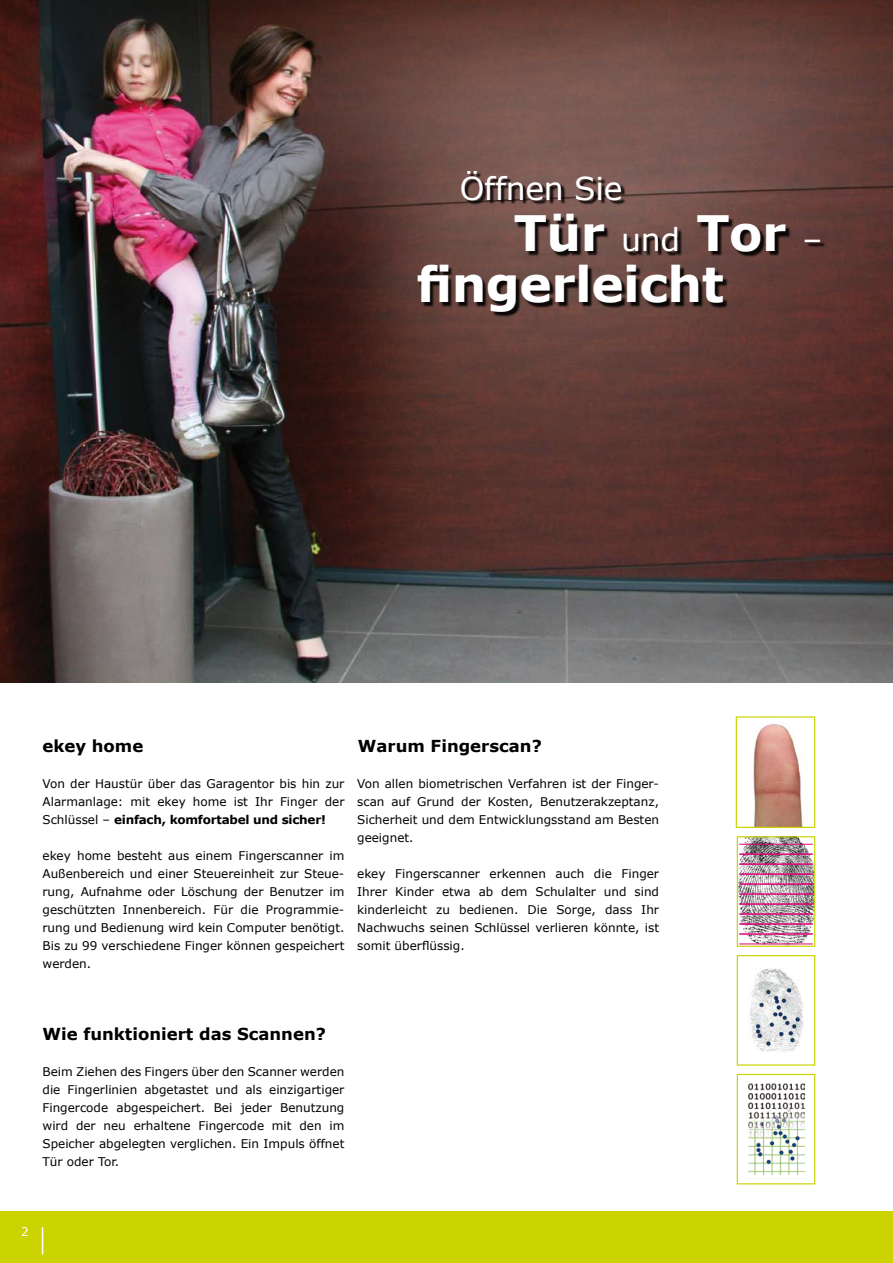
<style>
.page{position:relative;width:893px;height:1263px;background:#fff}
.page>*{position:absolute;margin:0;border:0;box-sizing:border-box;transform-origin:0 0}
.t1{font:700 48.75px/51px "Verdana";letter-spacing:-.01em;color:#fff}
.t2{font:31.5px "Verdana";letter-spacing:-.01em;color:#fff}
.t3{font:700 16.5px "Verdana";color:#000}
.t4{font:12px/18px "Verdana";color:#000;text-align:justify}
.t5{font:12px "Verdana";color:#fff}
.s1{font-weight:400;font-size:31.5px}
.s2{font-weight:700}
</style>
<div class="page">
<div style="left:0;top:1212px;width:893px;height:51px;background:#cbd300"></div>
<svg style="left:42px;top:1227px;width:1px;height:27px"></svg>
<img style="left:0;top:0;width:893px;height:683px">
<div style="left:419px;top:173px;width:406px;height:144px;background:#000;opacity:.9"></div>
<img style="left:753px;top:724px;width:50px;height:102px">
<div style="left:736px;top:716px;width:79px;height:112px;border:1px solid #cbd300"></div>
<img style="left:750px;top:969px;width:53px;height:83px">
<div style="left:737px;top:955px;width:78px;height:111px;border:1px solid #cbd300"></div>
<img style="left:748px;top:1083px;width:57px;height:92px">
<div style="left:737px;top:1074px;width:78px;height:110px;border:1px solid #cbd300"></div>
<img style="left:739px;top:838px;width:74px;height:106px">
<div style="left:737px;top:836px;width:78px;height:111px;border:1px solid #cbd300"></div>
<hr style="left:739px;top:844px;width:74px;height:1px;background:#e2007a">
<hr style="left:739px;top:944px;width:74px;height:1px;background:#e2007a">
<hr style="left:739px;top:934px;width:74px;height:1px;background:#e2007a">
<hr style="left:739px;top:914px;width:74px;height:1px;background:#e2007a">
<hr style="left:739px;top:924px;width:74px;height:1px;background:#e2007a">
<hr style="left:739px;top:894px;width:74px;height:1px;background:#e2007a">
<hr style="left:739px;top:904px;width:74px;height:1px;background:#e2007a">
<hr style="left:739px;top:854px;width:74px;height:1px;background:#e2007a">
<hr style="left:739px;top:874px;width:74px;height:1px;background:#e2007a">
<hr style="left:739px;top:884px;width:74px;height:1px;background:#e2007a">
<hr style="left:739px;top:864px;width:74px;height:1px;background:#e2007a">
<h2 class="t2" style="left:460px;top:169px;width:164px">Öffnen Sie</h2>
<h1 class="t1" style="left:417px;top:207px;width:407px;text-indent:97px">Tür <span class="s1">und</span> Tor <span class="s1">– </span>fingerleicht</h1>
<h3 class="t3" style="left:43px;top:736px;width:102px">ekey home</h3>
<h3 class="t3" style="left:358px;top:736px;width:185px">Warum Fingerscan?</h3>
<p class="t4" style="left:43px;top:775px;width:303px">Von der Haustür über das Garagentor bis hin zur Alarmanlage: mit ekey home ist Ihr Finger der Schlüssel – <span class="s2">einfach, komfortabel und sicher!</span></p>
<p class="t4" style="left:43px;top:847px;width:303px">ekey home besteht aus einem Fingerscanner im Außenbereich und einer Steuereinheit zur Steue&shy;rung, Aufnahme oder Löschung der Benutzer im geschützten Innenbereich. Für die Programmie&shy;rung und Bedienung wird kein Computer benötigt.<br>Bis zu 99 verschiedene Finger können gespeichert werden.</p>
<p class="t4" style="left:357px;top:775px;width:303px">Von allen biometrischen Verfahren ist der Finger&shy;scan auf Grund der Kosten, Benutzerakzeptanz, Sicherheit und dem Entwicklungsstand am Besten geeignet.</p>
<p class="t4" style="left:357px;top:865px;width:303px">ekey Fingerscanner erkennen auch die Finger Ihrer Kinder etwa ab dem Schulalter und sind kinderleicht zu bedienen. Die Sorge, dass Ihr Nachwuchs seinen Schlüssel verlieren könnte, ist somit überflüssig.</p>
<h3 class="t3" style="left:43px;top:1024px;width:285px">Wie funktioniert das Scannen?</h3>
<p class="t4" style="left:43px;top:1063px;width:303px">Beim Ziehen des Fingers über den Scanner werden die Fingerlinien abgetastet und als einzigartiger Fingercode abgespeichert. Bei jeder Benutzung wird der neu erhaltene Fingercode mit den im Speicher abgelegten verglichen. Ein Impuls öffnet Tür oder Tor.</p>
<p class="t5" style="left:21px;top:1224px;width:9px">2</p>
</div>
